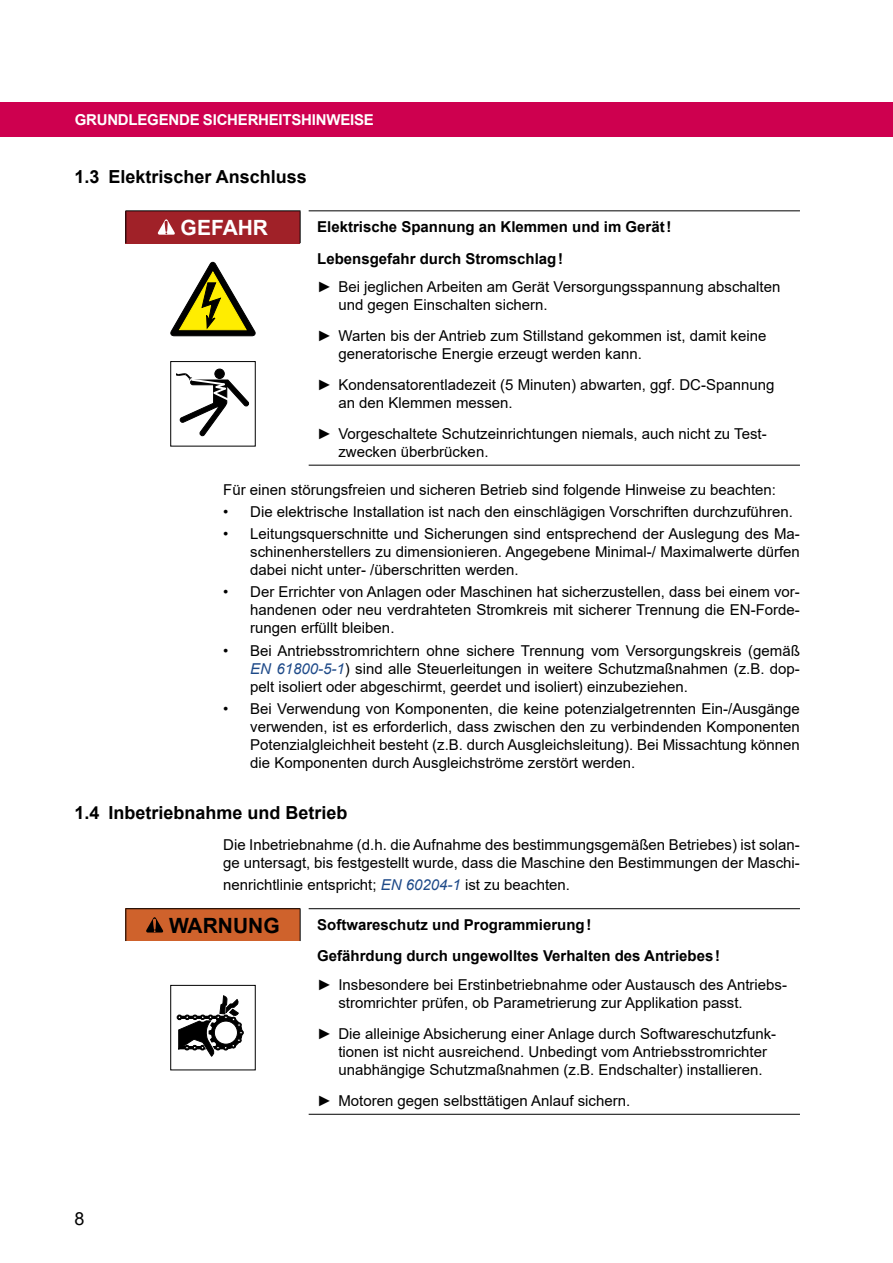
<style>
.page{position:relative;width:893px;height:1263px;background:#fff}
.page>*{position:absolute;margin:0;border:0;box-sizing:border-box;transform-origin:0 0}
.signal_word_black{font:700 21px "Arial";color:#000}
.signal_word_white{font:700 21px "Arial";color:#fff}
.t1{font:700 18px "Arial";color:#000}
.t2{font:18px "Arial";color:#000}
.txt_10p_normal{font:15px/18px "Arial";color:#000}
.txt_10p_normal_no_ta{font:700 15px "Arial";color:#000}
.t3{font:700 15px "Arial";color:#fff}
.txt_10p_left{font:700 15px "Arial";color:#000}
.s1{font-style:italic;color:#1d4988}
</style>
<div class="page">
<div style="left:0;top:102px;width:893px;height:34px;background:#ce004f"></div>
<div style="left:126px;top:211px;width:174px;height:32px;background:#a02128"></div>
<hr style="left:309px;top:210px;width:491px;height:1px;background:#000">
<hr style="left:309px;top:465px;width:491px;height:1px;background:#000">
<hr style="left:125px;top:210px;width:176px;height:1px;background:#000">
<hr style="left:125px;top:211px;width:1px;height:32px;background:#000">
<hr style="left:300px;top:211px;width:1px;height:32px;background:#000">
<svg style="left:158px;top:219px;width:17px;height:16px"></svg>
<svg style="left:170px;top:262px;width:85px;height:74px"></svg>
<div style="left:170px;top:361px;width:85px;height:85px;border:1px solid #000"></div>
<div style="left:215px;top:369px;width:9px;height:9px;background:#0b0b0b;border-radius:50%"></div>
<div style="left:215px;top:369px;width:9px;height:10px;border:1px solid #000;border-radius:50%"></div>
<svg style="left:176px;top:371px;width:73px;height:65px"></svg>
<div style="left:126px;top:909px;width:174px;height:32px;background:#cf622c"></div>
<hr style="left:309px;top:908px;width:491px;height:1px;background:#000">
<hr style="left:309px;top:1114px;width:491px;height:1px;background:#000">
<hr style="left:125px;top:908px;width:176px;height:1px;background:#000">
<hr style="left:125px;top:909px;width:1px;height:32px;background:#000">
<hr style="left:300px;top:909px;width:1px;height:32px;background:#000">
<svg style="left:146px;top:917px;width:17px;height:15px"></svg>
<div style="left:170px;top:985px;width:85px;height:85px;border:1px solid #000"></div>
<svg style="left:177px;top:995px;width:66px;height:62px"></svg>
<p class="t3" style="left:75px;top:110px;width:23px">Grundlegende</p>
<p class="t3" style="left:203px;top:110px;width:20px">Sicherheitshinweise</p>
<p class="t1" style="left:74px;top:164px;width:234px">1.3 Elektrischer Anschluss</p>
<p class="signal_word_white" style="left:181px;top:212px;width:89px">GEFAHR</p>
<p class="txt_10p_normal_no_ta" style="left:317px;top:217px;width:356px">Elektrische Spannung an Klemmen und im Gerät!</p>
<p class="txt_10p_left" style="left:317px;top:248px;width:248px">Lebensgefahr durch Stromschlag!</p>
<p class="txt_10p_normal" style="left:338px;top:278px;width:443px;text-indent:-21px">► Bei jeglichen Arbeiten am Gerät Versorgungsspannung abschalten und gegen Einschalten sichern.</p>
<p class="txt_10p_normal" style="left:338px;top:327px;width:429px;text-indent:-21px">► Warten bis der Antrieb zum Stillstand gekommen ist, damit keine generatorische Energie erzeugt werden kann.</p>
<p class="txt_10p_normal" style="left:338px;top:375px;width:438px;text-indent:-21px">► Kondensatorentladezeit (5 Minuten) abwarten, ggf. DC-Spannung an den Klemmen messen.</p>
<p class="txt_10p_normal" style="left:338px;top:424px;width:430px;text-indent:-21px">► Vorgeschaltete Schutzeinrichtungen niemals, auch nicht zu Test&shy;zwecken überbrücken.</p>
<p class="txt_10p_normal" style="left:223px;top:480px;width:554px">Für einen störungsfreien und sicheren Betrieb sind folgende Hinweise zu beachten:</p>
<p class="txt_10p_normal" style="left:223px;top:502px;width:571px">• Die elektrische Installation ist nach den einschlägigen Vorschriften durchzuführen.</p>
<p class="txt_10p_normal" style="left:250px;top:525px;width:551px;text-align:justify;text-indent:-27px">• Leitungsquerschnitte und Sicherungen sind entsprechend der Auslegung des Ma&shy;schinenherstellers zu dimensionieren. Angegebene Minimal-/ Maximalwerte dürfen dabei nicht unter- /überschritten werden.</p>
<p class="txt_10p_normal" style="left:250px;top:583px;width:551px;text-align:justify;text-indent:-27px">• Der Errichter von Anlagen oder Maschinen hat sicherzustellen, dass bei einem vor&shy;handenen oder neu verdrahteten Stromkreis mit sicherer Trennung die EN-Forde&shy;rungen erfüllt bleiben.</p>
<p class="txt_10p_normal" style="left:250px;top:641px;width:551px;text-align:justify;text-indent:-27px">• Bei Antriebsstromrichtern ohne sichere Trennung vom Versorgungskreis (gemäß <span class="s1">EN 61800-5-1</span>) sind alle Steuerleitungen in weitere Schutzmaßnahmen (z.B. dop&shy;pelt isoliert oder abgeschirmt, geerdet und isoliert) einzubeziehen.</p>
<p class="txt_10p_normal" style="left:250px;top:699px;width:551px;text-align:justify;text-indent:-27px">• Bei Verwendung von Komponenten, die keine potenzialgetrennten Ein-/Ausgänge verwenden, ist es erforderlich, dass zwischen den zu verbindenden Komponenten Potenzialgleichheit besteht (z.B. durch Ausgleichsleitung). Bei Missachtung können die Komponenten durch Ausgleichströme zerstört werden.</p>
<p class="t1" style="left:74px;top:800px;width:275px">1.4 Inbetriebnahme und Betrieb</p>
<p class="txt_10p_normal" style="left:223px;top:836px;width:578px">Die Inbetriebnahme (d.h. die Aufnahme des bestimmungsgemäßen Betriebes) ist solan&shy;ge untersagt, bis festgestellt wurde, dass die Maschine den Bestimmungen der Maschi-</p>
<p class="txt_10p_normal" style="left:223px;top:875px;width:348px">nenrichtlinie entspricht; <span class="s1">EN 60204-1</span> ist zu beachten.</p>
<p class="signal_word_black" style="left:169px;top:910px;width:112px">WARNUNG</p>
<p class="txt_10p_normal_no_ta" style="left:317px;top:914px;width:276px">Softwareschutz und Programmierung!</p>
<p class="txt_10p_normal_no_ta" style="left:317px;top:945px;width:405px">Gefährdung durch ungewolltes Verhalten des Antriebes!</p>
<p class="txt_10p_normal" style="left:338px;top:976px;width:450px;text-indent:-21px">► Insbesondere bei Erstinbetriebnahme oder Austausch des Antriebs&shy;stromrichter prüfen, ob Parametrierung zur Applikation passt.</p>
<p class="txt_10p_normal" style="left:338px;top:1025px;width:439px;text-indent:-21px">► Die alleinige Absicherung einer Anlage durch Softwareschutzfunk&shy;tionen ist nicht ausreichend. Unbedingt vom Antriebsstromrichter unabhängige Schutzmaßnahmen (z.B. Endschalter) installieren.</p>
<p class="txt_10p_normal" style="left:317px;top:1091px;width:315px">► Motoren gegen selbsttätigen Anlauf sichern.</p>
<p class="t2" style="left:74px;top:1206px;width:12px">8</p>
</div>
